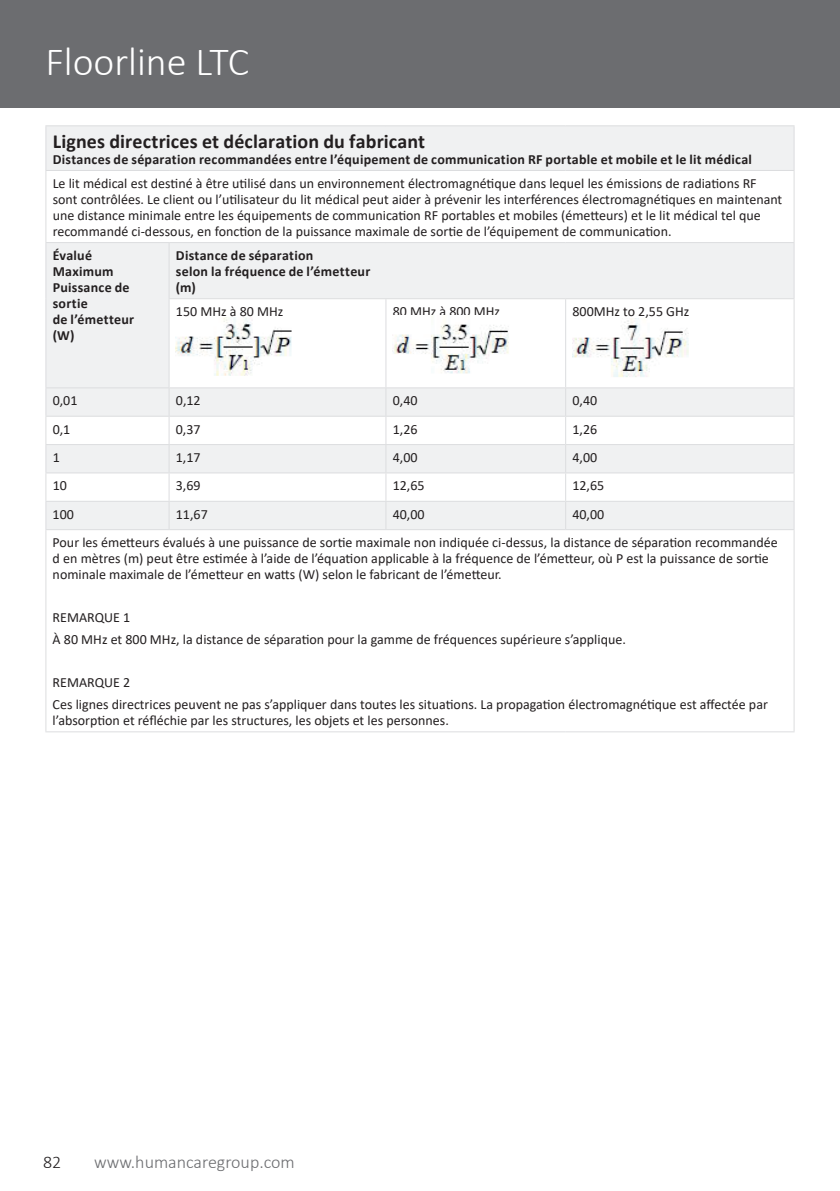
<style>
.page{position:relative;width:840px;height:1191px;background:#fff}
.page>*{position:absolute;margin:0;border:0;box-sizing:border-box;transform-origin:0 0}
.t1{font:300 40px "Calibri";color:#fff}
.t2{font:700 20px "Calibri";letter-spacing:.005em;color:#231f20}
.t3{font:300 18px "Calibri";color:#6c6d70}
.t4{font:300 18px "Calibri";color:#231f20}
.t5{font:14px/16px "Calibri";color:#231f20}
.t6{font:700 14px/16px "Calibri";letter-spacing:.02em;color:#231f20}
</style>
<div class="page">
<div style="left:0;top:0;width:839px;height:108px;background:#6c6d70"></div>
<svg style="left:46px;top:126px;width:747px;height:403px;fill:#f0f1f2"></svg>
<hr style="left:793px;top:126px;width:1px;height:44px;background:#dcdddf">
<hr style="left:793px;top:171px;width:1px;height:71px;background:#dcdddf">
<hr style="left:793px;top:243px;width:1px;height:55px;background:#dcdddf">
<hr style="left:793px;top:530px;width:1px;height:201px;background:#dcdddf">
<hr style="left:45px;top:125px;width:124px;height:1px;background:#dcdddf">
<hr style="left:45px;top:126px;width:1px;height:44px;background:#dcdddf">
<hr style="left:169px;top:125px;width:217px;height:1px;background:#dcdddf">
<hr style="left:386px;top:125px;width:179px;height:1px;background:#dcdddf">
<hr style="left:565px;top:125px;width:229px;height:1px;background:#dcdddf">
<hr style="left:45px;top:170px;width:124px;height:1px;background:#dcdddf">
<hr style="left:45px;top:171px;width:1px;height:71px;background:#dcdddf">
<hr style="left:169px;top:170px;width:217px;height:1px;background:#dcdddf">
<hr style="left:386px;top:170px;width:179px;height:1px;background:#dcdddf">
<hr style="left:565px;top:170px;width:229px;height:1px;background:#dcdddf">
<hr style="left:45px;top:242px;width:124px;height:1px;background:#dcdddf">
<hr style="left:45px;top:243px;width:1px;height:56px;background:#dcdddf">
<hr style="left:169px;top:242px;width:217px;height:1px;background:#dcdddf">
<hr style="left:168px;top:243px;width:1px;height:55px;background:#dcdddf">
<hr style="left:386px;top:242px;width:179px;height:1px;background:#dcdddf">
<hr style="left:565px;top:242px;width:229px;height:1px;background:#dcdddf">
<hr style="left:45px;top:299px;width:1px;height:88px;background:#dcdddf">
<hr style="left:168px;top:298px;width:218px;height:1px;background:#dcdddf">
<hr style="left:168px;top:299px;width:1px;height:88px;background:#dcdddf">
<hr style="left:386px;top:298px;width:179px;height:1px;background:#dcdddf">
<hr style="left:385px;top:299px;width:1px;height:88px;background:#dcdddf">
<hr style="left:565px;top:298px;width:229px;height:1px;background:#dcdddf">
<hr style="left:565px;top:299px;width:1px;height:88px;background:#dcdddf">
<hr style="left:793px;top:299px;width:1px;height:88px;background:#dcdddf">
<hr style="left:45px;top:387px;width:124px;height:1px;background:#dcdddf">
<hr style="left:169px;top:387px;width:217px;height:1px;background:#dcdddf">
<hr style="left:386px;top:387px;width:179px;height:1px;background:#dcdddf">
<hr style="left:565px;top:387px;width:229px;height:1px;background:#dcdddf">
<hr style="left:45px;top:416px;width:124px;height:1px;background:#dcdddf">
<hr style="left:169px;top:416px;width:217px;height:1px;background:#dcdddf">
<hr style="left:386px;top:416px;width:179px;height:1px;background:#dcdddf">
<hr style="left:565px;top:416px;width:229px;height:1px;background:#dcdddf">
<hr style="left:45px;top:444px;width:124px;height:1px;background:#dcdddf">
<hr style="left:169px;top:444px;width:217px;height:1px;background:#dcdddf">
<hr style="left:386px;top:444px;width:179px;height:1px;background:#dcdddf">
<hr style="left:565px;top:444px;width:229px;height:1px;background:#dcdddf">
<hr style="left:45px;top:472px;width:124px;height:1px;background:#dcdddf">
<hr style="left:169px;top:472px;width:217px;height:1px;background:#dcdddf">
<hr style="left:386px;top:472px;width:179px;height:1px;background:#dcdddf">
<hr style="left:565px;top:472px;width:229px;height:1px;background:#dcdddf">
<hr style="left:45px;top:501px;width:124px;height:1px;background:#dcdddf">
<svg style="left:45px;top:388px;width:1px;height:141px"></svg>
<hr style="left:169px;top:501px;width:217px;height:1px;background:#dcdddf">
<svg style="left:168px;top:388px;width:1px;height:141px"></svg>
<hr style="left:386px;top:501px;width:179px;height:1px;background:#dcdddf">
<svg style="left:385px;top:388px;width:1px;height:141px"></svg>
<hr style="left:565px;top:501px;width:229px;height:1px;background:#dcdddf">
<svg style="left:565px;top:388px;width:1px;height:141px"></svg>
<svg style="left:793px;top:388px;width:1px;height:141px"></svg>
<hr style="left:45px;top:529px;width:124px;height:1px;background:#dcdddf">
<hr style="left:45px;top:530px;width:1px;height:201px;background:#dcdddf">
<hr style="left:169px;top:529px;width:217px;height:1px;background:#dcdddf">
<hr style="left:386px;top:529px;width:179px;height:1px;background:#dcdddf">
<hr style="left:565px;top:529px;width:229px;height:1px;background:#dcdddf">
<hr style="left:45px;top:731px;width:124px;height:1px;background:#dcdddf">
<hr style="left:169px;top:731px;width:217px;height:1px;background:#dcdddf">
<hr style="left:386px;top:731px;width:179px;height:1px;background:#dcdddf">
<hr style="left:565px;top:731px;width:229px;height:1px;background:#dcdddf">
<img style="left:176px;top:317px;width:117px;height:64px">
<img style="left:392px;top:315px;width:122px;height:66px">
<img style="left:572px;top:319px;width:116px;height:62px">
<h1 class="t1" style="left:45px;top:37px;width:205px">Floorline LTC</h1>
<h2 class="t2" style="left:53px;top:127px;width:374px">Lignes directrices et déclaration du fabricant</h2>
<p class="t6" style="left:53px;top:151px;width:700px">Distances de séparation recommandées entre l’équipement de communication RF portable et mobile et le lit médical</p>
<p class="t5" style="left:53px;top:175px;width:730px">Le lit médical est destiné à être utilisé dans un environnement électromagnétique dans lequel les émissions de radiations RF sont contrôlées. Le client ou l’utilisateur du lit médical peut aider à prévenir les interférences électromagnétiques en maintenant une distance minimale entre les équipements de communication RF portables et mobiles (émetteurs) et le lit médical tel que recommandé ci-dessous, en fonction de la puissance maximale de sortie de l’équipement de communication.</p>
<p class="t6" style="left:53px;top:247px;width:83px">Évalué<br>Maximum<br>Puissance de sortie<br>de l’émetteur (W)</p>
<p class="t6" style="left:176px;top:247px;width:196px">Distance de séparation<br>selon la fréquence de l’émetteur (m)</p>
<p class="t5" style="left:176px;top:303px;width:109px">150 MHz à 80 MHz</p>
<p class="t5" style="left:392px;top:303px;width:109px">80 MHz à 800 MHz</p>
<p class="t5" style="left:572px;top:303px;width:118px">800MHz to 2,55 GHz</p>
<p class="t5" style="left:53px;top:392px;width:26px">0,01</p>
<p class="t5" style="left:176px;top:392px;width:26px">0,12</p>
<p class="t5" style="left:392px;top:392px;width:26px">0,40</p>
<p class="t5" style="left:572px;top:392px;width:26px">0,40</p>
<p class="t5" style="left:53px;top:420px;width:19px">0,1</p>
<p class="t5" style="left:176px;top:420px;width:26px">0,37</p>
<p class="t5" style="left:392px;top:420px;width:26px">1,26</p>
<p class="t5" style="left:572px;top:420px;width:26px">1,26</p>
<p class="t5" style="left:53px;top:449px;width:9px">1</p>
<p class="t5" style="left:176px;top:449px;width:26px">1,17</p>
<p class="t5" style="left:392px;top:449px;width:26px">4,00</p>
<p class="t5" style="left:572px;top:449px;width:26px">4,00</p>
<p class="t5" style="left:53px;top:477px;width:16px">10</p>
<p class="t5" style="left:176px;top:477px;width:26px">3,69</p>
<p class="t5" style="left:392px;top:477px;width:33px">12,65</p>
<p class="t5" style="left:572px;top:477px;width:33px">12,65</p>
<p class="t5" style="left:53px;top:505px;width:23px">100</p>
<p class="t5" style="left:176px;top:505px;width:33px">11,67</p>
<p class="t5" style="left:392px;top:505px;width:33px">40,00</p>
<p class="t5" style="left:53px;top:499px;width:726px;line-height:28.4px;text-indent:519px">40,00<br>Pour les émetteurs évalués à une puissance de sortie maximale non indiquée ci-dessus, la distance de séparation recommandée</p>
<p class="t5" style="left:53px;top:550px;width:717px">d en mètres (m) peut être estimée à l’aide de l’équation applicable à la fréquence de l’émetteur, où P est la puissance de sortie nominale maximale de l’émetteur en watts (W) selon le fabricant de l’émetteur.</p>
<p class="t5" style="left:53px;top:606px;width:574px;line-height:21.6px">REMARQUE 1<br>À 80 MHz et 800 MHz, la distance de séparation pour la gamme de fréquences supérieure s’applique.</p>
<p class="t5" style="left:53px;top:671px;width:716px;line-height:21.6px">REMARQUE 2<br>Ces lignes directrices peuvent ne pas s’appliquer dans toutes les situations. La propagation électromagnétique est affectée par</p>
<p class="t5" style="left:53px;top:712px;width:397px">l’absorption et réfléchie par les structures, les objets et les personnes.</p>
<p class="t4" style="left:43px;top:1151px;width:20px">82</p>
<p class="t3" style="left:94px;top:1151px;width:202px">www.humancaregroup.com</p>
</div>
